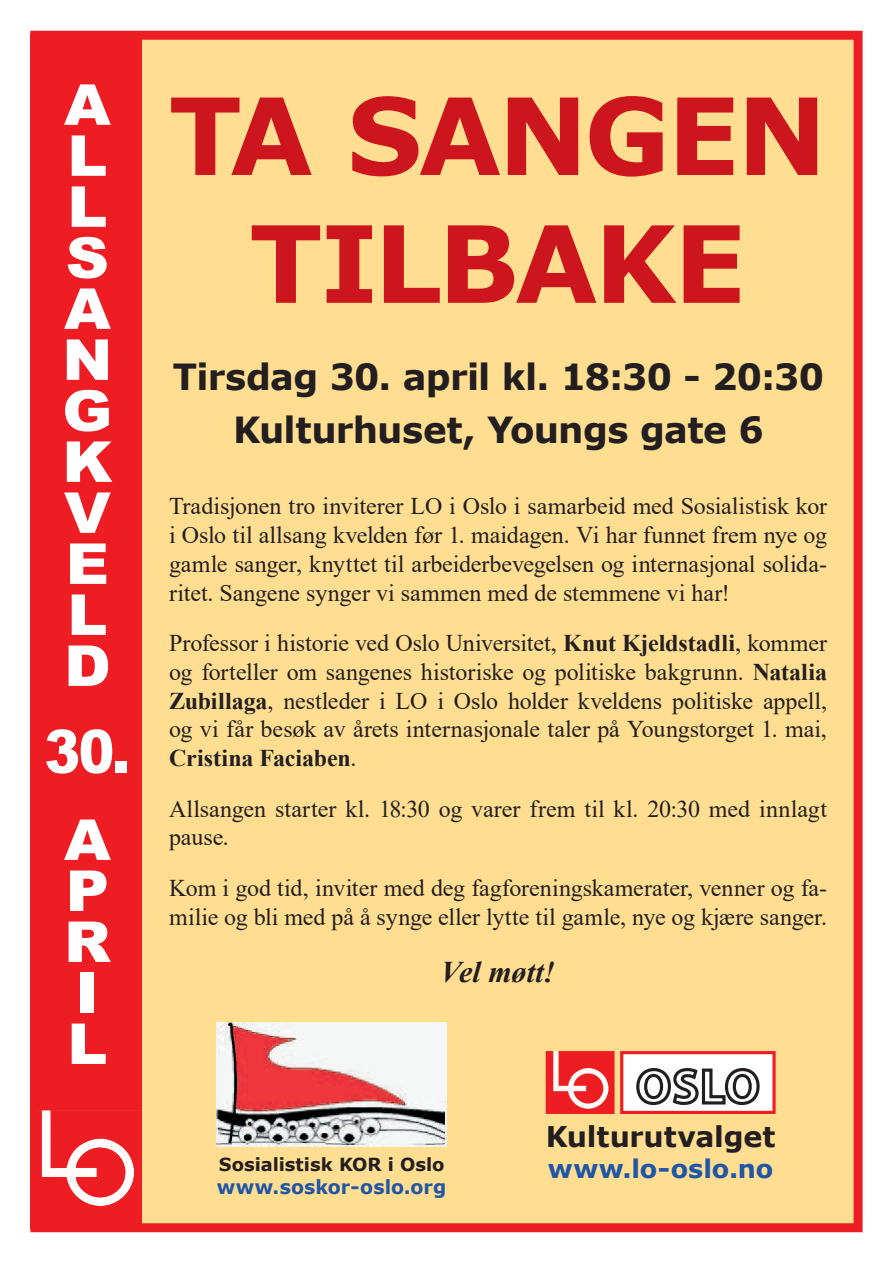
<style>
.page{position:relative;width:893px;height:1263px;background:#fff}
.page>*{position:absolute;margin:0;border:0;box-sizing:border-box;transform-origin:0 0}
.t1{font:700 106.5px "Verdana";letter-spacing:-.035em;color:#cd151d}
.t2{font:900 60px "Arial";color:#fff;scale:.9 1}
.t3{font:900 56.4px "Arial";color:#fff;scale:1.06 1}
.t4{font:700 36px "Verdana";letter-spacing:-.02em;color:#231f20}
.t5{font:italic 700 30px "Times New Roman";letter-spacing:.005em;color:#231f20}
.t6{font:700 28.5px "Verdana";letter-spacing:-.005em;color:#231f20}
.t7{font:700 25.5px "Verdana";color:#2056a6}
.t8{font:24px/28.8px "Times New Roman";color:#231f20;text-align:justify}
.t9{font:700 19.5px "Verdana";letter-spacing:.005em;color:#2056a6}
.t10{font:700 18px "Verdana";color:#231f20}
.s1{font-weight:700}
</style>
<div class="page">
<div style="left:30px;top:31px;width:833px;height:1201px;background:#ffdd91;border:9px solid #ee1d23"></div>
<div style="left:30px;top:34px;width:112px;height:1195px;background:#ee1d23"></div>
<svg style="left:41px;top:1110px;width:93px;height:96px"></svg>
<svg style="left:546px;top:1051px;width:230px;height:63px;background:#dd9797"></svg>
<img style="left:217px;top:1022px;width:229px;height:125px">
<p class="t3" style="left:64px;top:64px;width:46px">A</p>
<p class="t3" style="left:67px;top:115px;width:39px">L</p>
<p class="t3" style="left:67px;top:166px;width:39px">L</p>
<p class="t3" style="left:66px;top:217px;width:42px">S</p>
<p class="t3" style="left:64px;top:268px;width:46px">A</p>
<p class="t3" style="left:62px;top:319px;width:49px">N</p>
<p class="t3" style="left:62px;top:370px;width:49px">G</p>
<p class="t3" style="left:62px;top:421px;width:49px">K</p>
<p class="t3" style="left:64px;top:472px;width:46px">V</p>
<p class="t3" style="left:66px;top:523px;width:42px">E</p>
<p class="t3" style="left:67px;top:574px;width:39px">L</p>
<p class="t3" style="left:64px;top:625px;width:46px">D</p>
<p class="t2" style="left:44px;top:708px;width:97px">30.</p>
<p class="t3" style="left:64px;top:799px;width:46px">A</p>
<p class="t3" style="left:66px;top:850px;width:42px">P</p>
<p class="t3" style="left:64px;top:901px;width:46px">R</p>
<p class="t3" style="left:76px;top:952px;width:24px">I</p>
<p class="t3" style="left:67px;top:1003px;width:39px">L</p>
<p class="t1" style="left:169px;top:61px;width:660px">TA SANGEN</p>
<p class="t1" style="left:250px;top:189px;width:498px">TILBAKE</p>
<p class="t4" style="left:173px;top:352px;width:653px">Tirsdag 30. april kl. 18:30 - 20:30</p>
<p class="t4" style="left:233px;top:404px;width:532px">Kulturhuset, Youngs gate 6</p>
<p class="t8" style="left:169px;top:491px;width:660px">Tradisjonen tro inviterer LO i Oslo i samarbeid med Sosialistisk kor i Oslo til allsang kvelden før 1. maidagen. Vi har funnet frem nye og gamle sanger, knyttet til arbeiderbevegelsen og internasjonal solida&shy;ritet. Sangene synger vi sammen med de stemmene vi har!</p>
<p class="t8" style="left:169px;top:628px;width:660px">Professor i historie ved Oslo Universitet, <span class="s1">Knut Kjeldstadli</span>, kommer og forteller om sangenes historiske og politiske bakgrunn. <span class="s1">Natalia Zubillaga</span>, nestleder i LO i Oslo holder kveldens politiske appell, og vi får besøk av årets internasjonale taler på Youngstorget 1. mai, <span class="s1">Cristina Faciaben</span>.</p>
<p class="t8" style="left:169px;top:793px;width:660px">Allsangen starter kl. 18:30 og varer frem til kl. 20:30 med innlagt pause.</p>
<p class="t8" style="left:169px;top:873px;width:659px">Kom i god tid, inviter med deg fagforeningskamerater, venner og fa&shy;milie og bli med på å synge eller lytte til gamle, nye og kjære sanger.</p>
<p class="t5" style="left:441px;top:951px;width:116px">Vel møtt!</p>
<p class="t10" style="left:219px;top:1151px;width:227px">Sosialistisk KOR i Oslo</p>
<p class="t9" style="left:217px;top:1173px;width:231px">www.soskor-oslo.org</p>
<p class="t6" style="left:546px;top:1117px;width:231px">Kulturutvalget</p>
<p class="t7" style="left:548px;top:1151px;width:227px">www.lo-oslo.no</p>
</div>
